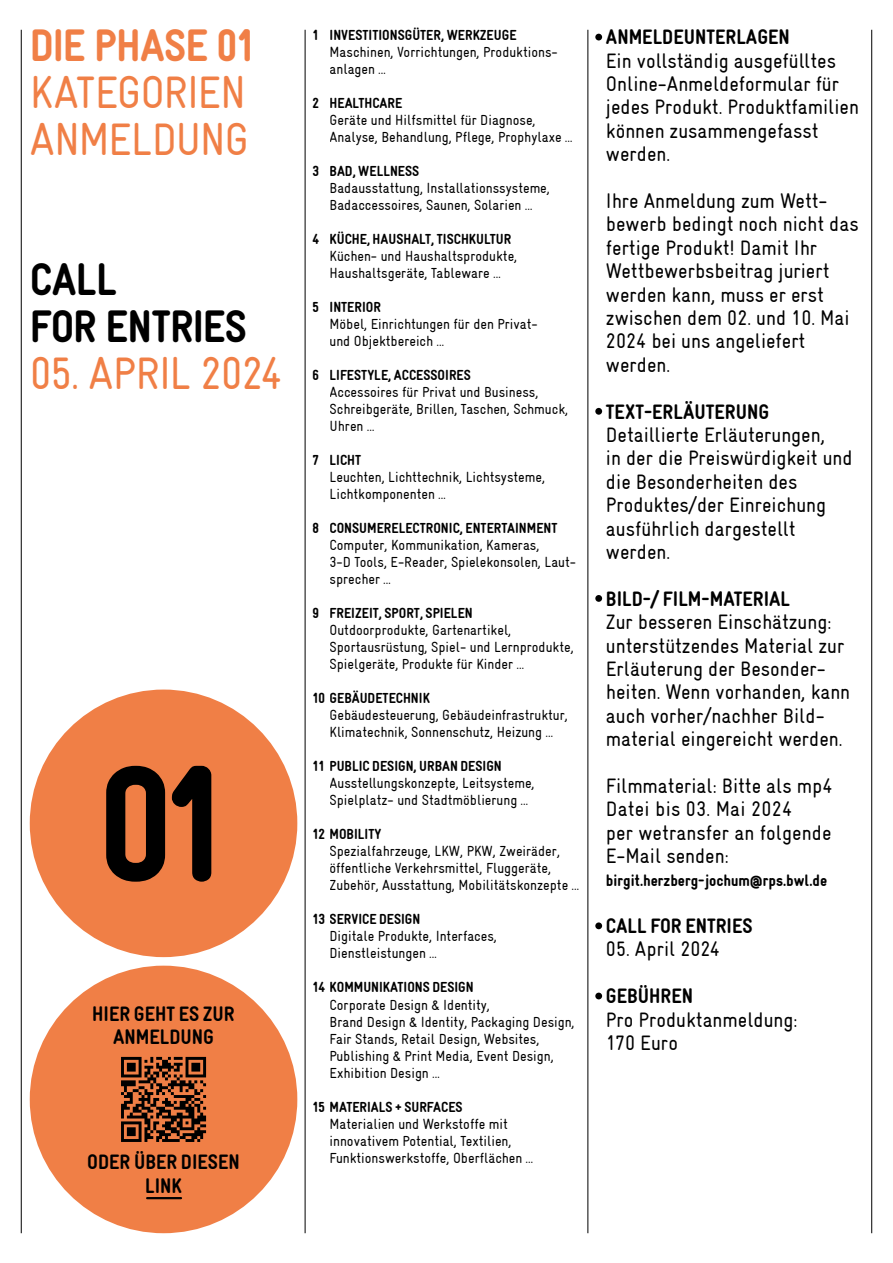
<style>
.page{position:relative;width:893px;height:1263px;background:#fff}
.page>*{position:absolute;margin:0;border:0;box-sizing:border-box;transform-origin:0 0}
.t1{font:165px "Gravur Condensed Black CE";color:#000}
.t2{font:45.75px/46.8px "Gravur Condensed Reg CE";letter-spacing:-.03em;color:#f07f46}
.t3{font:900 45.75px/46.8px "Gravur Condensed";letter-spacing:-.015em;color:#000}
.t4{font:900 45.75px "Gravur Condensed";letter-spacing:-.025em;color:#f07f46}
.t5{font:21px/23.4px "Gravur Condensed Reg CE";color:#000}
.t6{font:21px/23.4px "Gravur Condensed Black CE";color:#000;text-align:center}
.t7{font:16.5px "Gravur Condensed Black CE";color:#000}
.t8{font:14.7px/17px "Gravur Condensed Reg CE";color:#000}
.t9{font:14.7px "Gravur Condensed Black CE";color:#000}
</style>
<div class="page">
<hr style="left:305px;top:30px;width:1px;height:1203px;background:#000">
<hr style="left:21px;top:30px;width:1px;height:1203px;background:#000">
<hr style="left:588px;top:30px;width:1px;height:1203px;background:#000">
<hr style="left:871px;top:30px;width:1px;height:1203px;background:#000">
<div style="left:595px;top:34px;width:7px;height:6px;background:#000;border-radius:50%"></div>
<div style="left:595px;top:408px;width:7px;height:7px;background:#000;border-radius:50%"></div>
<div style="left:595px;top:595px;width:7px;height:7px;background:#000;border-radius:50%"></div>
<div style="left:595px;top:922px;width:7px;height:7px;background:#000;border-radius:50%"></div>
<div style="left:595px;top:992px;width:7px;height:7px;background:#000;border-radius:50%"></div>
<div style="left:30px;top:689px;width:267px;height:268px;background:#f07f46;border-radius:50%"></div>
<div style="left:30px;top:966px;width:267px;height:267px;background:#f07f46;border-radius:50%"></div>
<svg style="left:121px;top:1057px;width:85px;height:85px"></svg>
<hr style="left:147px;top:1197px;width:34px;height:2px;background:#000">
<h2 class="t4" style="left:30px;top:20px;width:226px">DIE PHASE 01</h2>
<h2 class="t2" style="left:30px;top:69px;width:221px">KATEGORIEN<br>ANMELDUNG</h2>
<h2 class="t3" style="left:30px;top:256px;width:219px">CALL<br>FOR ENTRIES</h2>
<h2 class="t2" style="left:30px;top:350px;width:254px">05. APRIL 2024</h2>
<h1 class="t1" style="left:99px;top:732px;width:131px">01</h1>
<h3 class="t6" style="left:92px;top:1002px;width:144px">HIER GEHT ES ZUR<br>ANMELDUNG</h3>
<h3 class="t6" style="left:87px;top:1150px;width:154px">ODER ÜBER DIESEN<br>LINK</h3>
<p class="t9" style="left:330px;top:27px;width:189px">INVESTITIONSGÜTER, WERKZEUGE</p>
<p class="t8" style="left:330px;top:43px;width:230px">Maschinen, Vorrichtungen, Produktions&shy;anlagen …</p>
<p class="t9" style="left:330px;top:95px;width:74px">HEALTHCARE</p>
<p class="t8" style="left:330px;top:112px;width:244px">Geräte und Hilfsmittel für Diagnose,<br>Analyse, Behandlung, Pflege, Prophylaxe …</p>
<p class="t9" style="left:330px;top:163px;width:91px">BAD, WELLNESS</p>
<p class="t8" style="left:330px;top:180px;width:222px">Badausstattung, Installationssysteme,<br>Badaccessoires, Saunen, Solarien …</p>
<p class="t9" style="left:330px;top:231px;width:183px">KÜCHE, HAUSHALT, TISCHKULTUR</p>
<p class="t8" style="left:330px;top:248px;width:189px">Küchen- und Haushaltsprodukte,<br>Haushaltsgeräte, Tableware …</p>
<p class="t9" style="left:330px;top:299px;width:53px">INTERIOR</p>
<p class="t8" style="left:330px;top:316px;width:210px">Möbel, Einrichtungen für den Privat&shy;und Objektbereich …</p>
<p class="t9" style="left:330px;top:367px;width:143px">LIFESTYLE, ACCESSOIRES</p>
<p class="t8" style="left:330px;top:384px;width:240px">Accessoires für Privat und Business,<br>Schreibgeräte, Brillen, Taschen, Schmuck,<br>Uhren …</p>
<p class="t9" style="left:330px;top:452px;width:33px">LICHT</p>
<p class="t8" style="left:330px;top:469px;width:217px">Leuchten, Lichttechnik, Lichtsysteme,<br>Lichtkomponenten …</p>
<p class="t9" style="left:330px;top:520px;width:229px">CONSUMERELECTRONIC, ENTERTAINMENT</p>
<p class="t8" style="left:330px;top:537px;width:248px">Computer, Kommunikation, Kameras,<br>3-D Tools, E-Reader, Spielekonsolen, Laut&shy;sprecher …</p>
<p class="t9" style="left:330px;top:605px;width:145px">FREIZEIT, SPORT, SPIELEN</p>
<p class="t8" style="left:330px;top:622px;width:246px">Outdoorprodukte, Gartenartikel,<br>Sportausrüstung, Spiel- und Lernprodukte,<br>Spielgeräte, Produkte für Kinder …</p>
<p class="t9" style="left:313px;top:690px;width:119px">10 GEBÄUDETECHNIK</p>
<p class="t8" style="left:330px;top:707px;width:240px">Gebäudesteuerung, Gebäudeinfrastruktur,<br>Klimatechnik, Sonnenschutz, Heizung …</p>
<p class="t9" style="left:313px;top:758px;width:191px">11 PUBLIC DESIGN, URBAN DESIGN</p>
<p class="t8" style="left:330px;top:775px;width:207px">Ausstellungskonzepte, Leitsysteme,<br>Spielplatz- und Stadtmöblierung …</p>
<p class="t9" style="left:313px;top:826px;width:70px">12 MOBILITY</p>
<p class="t8" style="left:330px;top:843px;width:251px">Spezialfahrzeuge, LKW, PKW, Zweiräder, öffentliche Verkehrsmittel, Fluggeräte,<br>Zubehör, Ausstattung, Mobilitätskonzepte …</p>
<p class="t9" style="left:313px;top:911px;width:109px">13 SERVICE DESIGN</p>
<p class="t8" style="left:330px;top:928px;width:169px">Digitale Produkte, Interfaces,<br>Dienstleistungen …</p>
<p class="t9" style="left:313px;top:979px;width:163px">14 KOMMUNIKATIONS DESIGN</p>
<p class="t8" style="left:330px;top:996px;width:247px">Corporate Design &amp; Identity,<br>Brand Design &amp; Identity, Packaging Design, Fair Stands, Retail Design, Websites, Publishing &amp; Print Media, Event Design, Exhibition Design …</p>
<p class="t9" style="left:313px;top:1098px;width:152px">15 MATERIALS + SURFACES</p>
<p class="t8" style="left:330px;top:1115px;width:205px">Materialien und Werkstoffe mit innovativem Potential, Textilien,<br>Funktionswerkstoffe, Oberflächen …</p>
<p class="t9" style="left:313px;top:27px;width:8px">1</p>
<p class="t9" style="left:313px;top:95px;width:8px">2</p>
<p class="t9" style="left:313px;top:163px;width:8px">3</p>
<p class="t9" style="left:313px;top:231px;width:8px">4</p>
<p class="t9" style="left:313px;top:299px;width:8px">5</p>
<p class="t9" style="left:313px;top:367px;width:8px">6</p>
<p class="t9" style="left:313px;top:452px;width:8px">7</p>
<p class="t9" style="left:313px;top:520px;width:8px">8</p>
<p class="t9" style="left:313px;top:605px;width:8px">9</p>
<h3 class="t6" style="left:606px;top:26px;width:185px">ANMELDEUNTERLAGEN</h3>
<h3 class="t5" style="left:606px;top:49px;width:255px">Ein vollständig ausgefülltes<br>Online-Anmeldeformular für jedes Produkt. Produktfamilien können zusammengefasst werden.</h3>
<h3 class="t5" style="left:606px;top:189px;width:254px">Ihre Anmeldung zum Wett&shy;bewerb bedingt noch nicht das fertige Produkt! Damit Ihr<br>Wettbewerbsbeitrag juriert werden kann, muss er erst zwischen dem 02. und 10. Mai<br>2024 bei uns angeliefert werden.</h3>
<h3 class="t6" style="left:606px;top:400px;width:165px">TEXT-ERLÄUTERUNG</h3>
<h3 class="t5" style="left:606px;top:423px;width:248px">Detaillierte Erläuterungen,<br>in der die Preiswürdigkeit und die Besonderheiten des<br>Produktes/der Einreichung ausführlich dargestellt werden.</h3>
<h3 class="t6" style="left:606px;top:587px;width:186px">BILD-/ FILM-MATERIAL</h3>
<h3 class="t5" style="left:606px;top:610px;width:246px">Zur besseren Einschätzung: unterstützendes Material zur<br>Erläuterung der Besonder&shy;heiten. Wenn vorhanden, kann auch vorher/nachher Bild&shy;material eingereicht werden.</h3>
<h3 class="t5" style="left:606px;top:774px;width:228px">Filmmaterial: Bitte als mp4<br>Datei bis 03. Mai 2024<br>per wetransfer an folgende<br>E-Mail senden:</h3>
<p class="t7" style="left:606px;top:871px;width:223px">birgit.herzberg-jochum@rps.bwl.de</p>
<h3 class="t6" style="left:606px;top:914px;width:148px">CALL FOR ENTRIES</h3>
<h3 class="t5" style="left:606px;top:938px;width:115px">05. April 2024</h3>
<h3 class="t6" style="left:606px;top:984px;width:89px">GEBÜHREN</h3>
<h3 class="t5" style="left:606px;top:1008px;width:193px">Pro Produktanmeldung:<br>170 Euro</h3>
</div>
